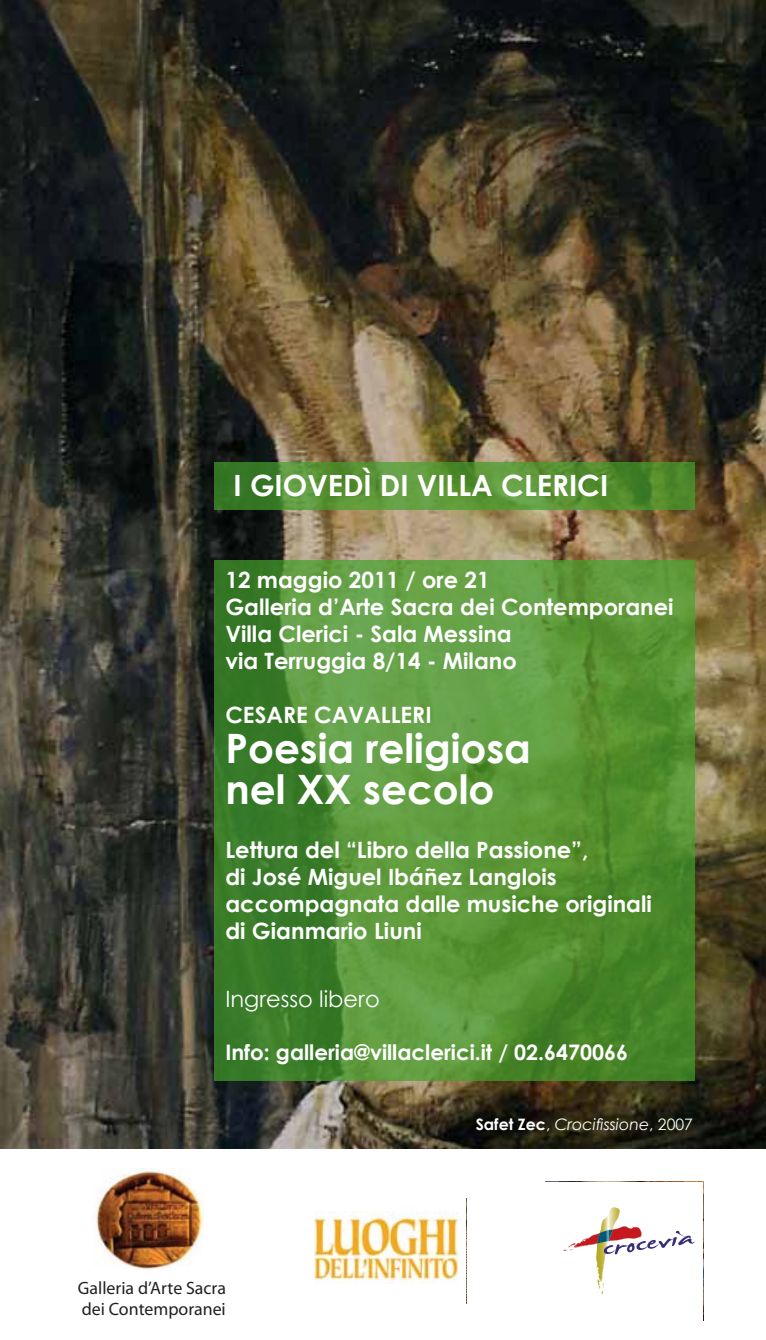
<style>
.page{position:relative;width:766px;height:1340px;background:#fff}
.page>*{position:absolute;margin:0;border:0;box-sizing:border-box;transform-origin:0 0}
.t1{font:700 40.5px/40.5px "Century Gothic";color:#fff}
.t2{font:700 29.25px "Century Gothic";color:#fff}
.t3{font:700 22.5px/27px "Century Gothic";color:#fff}
.t4{font:22.5px "Century Gothic";color:#fff}
.t5{font:700 21.38px "Century Gothic";color:#fff}
.t6{font:17.78px/21.4px "Myriad Pro";color:#231f20}
.t7{font:italic 15.75px "Century Gothic";color:#fff}
.s1{font-weight:700;font-style:normal}
.s2{font-style:normal}
</style>
<div class="page">
<img style="left:93px;top:1168px;width:110px;height:102px">
<svg style="left:597px;top:1282px;width:7px;height:12px"></svg>
<img style="left:596px;top:1207px;width:23px;height:75px">
<svg style="left:563px;top:1226px;width:132px;height:28px"></svg>
<img style="left:314px;top:1211px;width:143px;height:72px">
<img style="left:0;top:0;width:765px;height:1148px">
<svg style="left:214px;top:462px;width:480px;height:47px;background:#538f33"></svg>
<svg style="left:214px;top:560px;width:480px;height:520px;background:#539036"></svg>
<h2 class="t2" style="left:233px;top:463px;width:376px">I GIOVEDÌ DI VILLA CLERICI</h2>
<p class="t3" style="left:225px;top:565px;width:449px">12 maggio 2011 / ore 21<br>Galleria d’Arte Sacra dei Contemporanei<br>Villa Clerici - Sala Messina<br>via Terruggia 8/14 - Milano</p>
<p class="t3" style="left:225px;top:700px;width:31px">Cesare</p>
<p class="t3" style="left:314px;top:700px;width:31px">Cavalleri</p>
<h1 class="t1" style="left:225px;top:726px;width:307px">Poesia religiosa nel XX secolo</h1>
<p class="t3" style="left:225px;top:835px;width:428px">Lettura del “Libro della Passione”,<br>di José Miguel Ibáñez Langlois accompagnata dalle musiche originali di Gianmario Liuni</p>
<p class="t4" style="left:225px;top:983px;width:156px">Ingresso libero</p>
<p class="t5" style="left:225px;top:1035px;width:404px">Info: galleria@villaclerici.it / 02.6470066</p>
<p class="t6" style="left:78px;top:1276px;width:150px">Galleria d’Arte Sacra dei Contemporanei</p>
<p class="t7" style="left:475px;top:1113px;width:219px"><span class="s1">Safet Zec</span><span class="s2">,</span> Crocifissione<span class="s2">, 2007</span></p>
</div>
